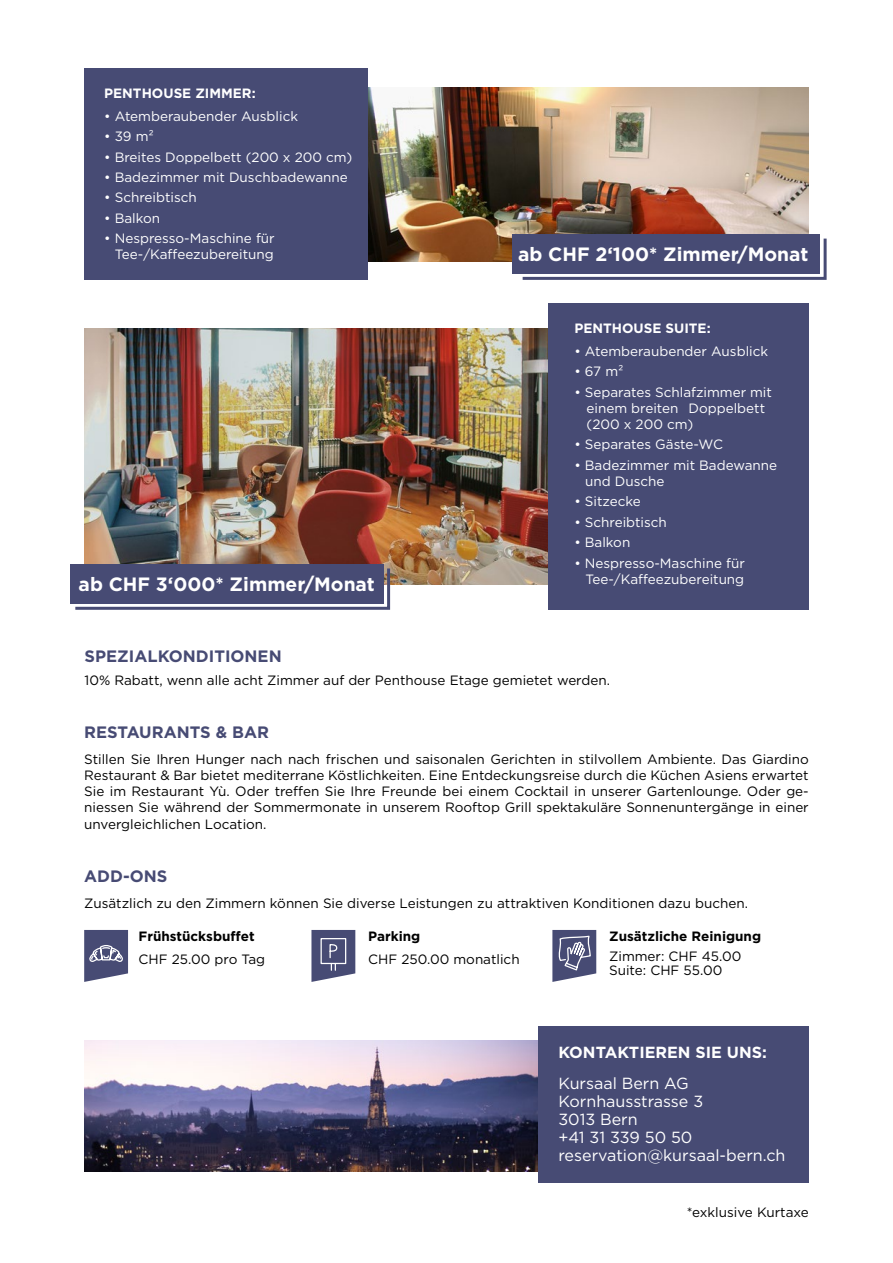
<style>
.page{position:relative;width:893px;height:1263px;background:#fff}
.page>*{position:absolute;margin:0;border:0;box-sizing:border-box;transform-origin:0 0}
.t1{font:700 19.2px "Gotham";color:#fff}
.t2{font:700 16.5px "Gotham";color:#474b74}
.t3{font:16.05px/18px "Gotham";color:#fff}
.t4{font:700 16.05px "Gotham";color:#fff}
.t5{font:13.5px/16.2px "Gotham";color:#000;text-align:justify}
.t6{font:13.5px/16.2px "Gotham";color:#fff;text-align:right}
.t7{font:700 13.5px "Gotham";color:#000}
.t8{font:700 13.5px "Gotham";color:#fff}
</style>
<div class="page">
<img style="left:85px;top:329px;width:464px;height:256px">
<img style="left:84px;top:1040px;width:455px;height:131px">
<img style="left:368px;top:87px;width:441px;height:174px">
<div style="left:539px;top:1026px;width:270px;height:157px;background:#474b74"></div>
<div style="left:85px;top:68px;width:283px;height:212px;background:#474b74"></div>
<div style="left:549px;top:303px;width:260px;height:307px;background:#474b74"></div>
<svg style="left:84px;top:930px;width:44px;height:52px;background:#676a8c"></svg>
<svg style="left:311px;top:930px;width:44px;height:52px;background:#66698b"></svg>
<svg style="left:552px;top:930px;width:44px;height:52px;background:#6e7191"></svg>
<div style="left:512px;top:234px;width:308px;height:40px;background:#474b74"></div>
<svg style="left:522px;top:238px;width:305px;height:42px"></svg>
<div style="left:70px;top:564px;width:314px;height:40px;background:#474b74"></div>
<svg style="left:75px;top:565px;width:317px;height:45px"></svg>
<p class="t8" style="left:104px;top:84px;width:153px">PENTHOUSE ZIMMER:</p>
<p class="t6" style="left:104px;top:108px;width:195px">• Atemberaubender Ausblick</p>
<p class="t6" style="left:104px;top:128px;width:51px">• 39 m²</p>
<p class="t6" style="left:104px;top:148px;width:250px">• Breites Doppelbett (200 x 200 cm)</p>
<p class="t6" style="left:104px;top:169px;width:245px">• Badezimmer mit Duschbadewanne</p>
<p class="t6" style="left:104px;top:189px;width:94px">• Schreibtisch</p>
<p class="t6" style="left:104px;top:210px;width:57px">• Balkon</p>
<p class="t6" style="left:104px;top:230px;width:172px">• Nespresso-Maschine für<br>Tee-/Kaffeezubereitung</p>
<h1 class="t1" style="left:79px;top:572px;width:298px">ab CHF 3‘000* Zimmer/Monat</h1>
<h1 class="t1" style="left:518px;top:242px;width:292px">ab CHF 2‘100* Zimmer/Monat</h1>
<p class="t8" style="left:574px;top:319px;width:138px">PENTHOUSE SUITE:</p>
<p class="t6" style="left:574px;top:343px;width:195px">• Atemberaubender Ausblick</p>
<p class="t6" style="left:574px;top:363px;width:51px">• 67 m²</p>
<p class="t6" style="left:586px;top:383px;width:187px;text-align:left;text-indent:-12px">• Separates Schlafzimmer mit einem breiten Doppelbett (200 x 200 cm)</p>
<p class="t6" style="left:574px;top:436px;width:150px">• Separates Gäste-WC</p>
<p class="t6" style="left:585px;top:457px;width:194px;text-align:left;text-indent:-11px">• Badezimmer mit Badewanne und Dusche</p>
<p class="t6" style="left:574px;top:493px;width:68px">• Sitzecke</p>
<p class="t6" style="left:574px;top:514px;width:94px">• Schreibtisch</p>
<p class="t6" style="left:574px;top:534px;width:57px">• Balkon</p>
<p class="t6" style="left:574px;top:554px;width:172px">• Nespresso-Maschine für<br>Tee-/Kaffeezubereitung</p>
<p class="t2" style="left:85px;top:645px;width:199px">SPEZIALKONDITIONEN</p>
<p class="t5" style="left:85px;top:671px;width:527px">10% Rabatt, wenn alle acht Zimmer auf der Penthouse Etage gemietet werden.</p>
<p class="t2" style="left:84px;top:721px;width:186px">RESTAURANTS &amp; BAR</p>
<p class="t5" style="left:84px;top:750px;width:726px">Stillen Sie Ihren Hunger nach nach frischen und saisonalen Gerichten in stilvollem Ambiente. Das Giardino Restaurant &amp; Bar bietet mediterrane Köstlichkeiten. Eine Entdeckungsreise durch die Küchen Asiens erwartet Sie im Restaurant Yù. Oder treffen Sie Ihre Freunde bei einem Cocktail in unserer Gartenlounge. Oder ge&shy;niessen Sie während der Sommermonate in unserem Rooftop Grill spektakuläre Sonnenuntergänge in einer unvergleichlichen Location.</p>
<p class="t2" style="left:84px;top:865px;width:85px">ADD-ONS</p>
<p class="t5" style="left:84px;top:894px;width:665px">Zusätzlich zu den Zimmern können Sie diverse Leistungen zu attraktiven Konditionen dazu buchen.</p>
<p class="t7" style="left:139px;top:927px;width:118px">Frühstücksbuffet</p>
<p class="t5" style="left:139px;top:950px;width:128px">CHF 25.00 pro Tag</p>
<p class="t7" style="left:368px;top:927px;width:54px">Parking</p>
<p class="t5" style="left:368px;top:950px;width:153px">CHF 250.00 monatlich</p>
<p class="t7" style="left:609px;top:927px;width:153px">Zusätzliche Reinigung</p>
<p class="t5" style="left:609px;top:949px;width:134px;line-height:13.5px">Zimmer: CHF 45.00<br>Suite: CHF 55.00</p>
<p class="t4" style="left:558px;top:1041px;width:210px">KONTAKTIEREN SIE UNS:</p>
<p class="t3" style="left:558px;top:1074px;width:228px">Kursaal Bern AG<br>Kornhausstrasse 3<br>3013 Bern<br>+41 31 339 50 50 reservation@kursaal-bern.ch</p>
<p class="t5" style="left:687px;top:1203px;width:124px">*exklusive Kurtaxe</p>
</div>
